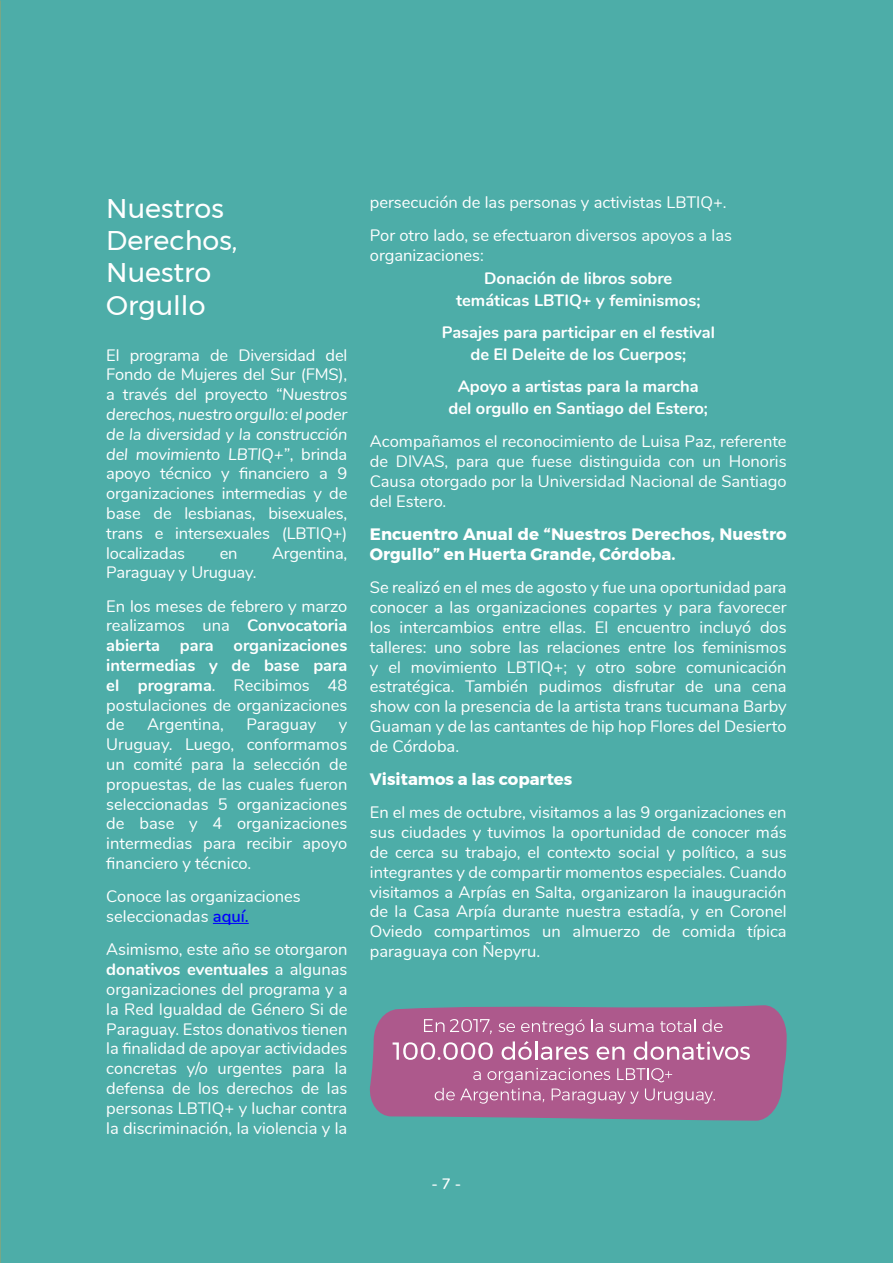
<style>
.page{position:relative;width:893px;height:1263px;background:#4dada8}
.page>*{position:absolute;margin:0;border:0;box-sizing:border-box;transform-origin:0 0}
.t1{font:27px/32.4px "Montserrat";color:#fff}
.t2{font:16.5px/19.8px "Nunito";color:#fff;text-align:justify}
.t3{font:700 16.5px/19.8px "Nunito";color:#fff;text-align:center}
.t4{font:700 16.5px/19.8px "Montserrat";color:#fff}
.t5{font:600 15px "Nunito";color:#fff}
.s1{font-style:italic}
.s2{font-weight:400}
.s3{font-weight:600;color:#00f}
.s4{font-weight:700}
</style>
<div class="page">
<hr style="left:213px;top:923px;width:36px;height:1px;background:#00f">
<svg style="left:369px;top:1005px;width:418px;height:116px;background:#a2628f"></svg>
<svg style="left:424px;top:1019px;width:20px;height:13px"></svg>
<svg style="left:450px;top:1019px;width:42px;height:15px"></svg>
<svg style="left:498px;top:1023px;width:17px;height:9px"></svg>
<svg style="left:521px;top:1019px;width:63px;height:16px"></svg>
<svg style="left:592px;top:1019px;width:11px;height:13px"></svg>
<svg style="left:609px;top:1023px;width:44px;height:9px"></svg>
<svg style="left:660px;top:1019px;width:35px;height:13px"></svg>
<svg style="left:702px;top:1019px;width:21px;height:13px"></svg>
<svg style="left:393px;top:1042px;width:100px;height:18px;background:#c58bae"></svg>
<svg style="left:502px;top:1041px;width:86px;height:19px;background:#c58baf"></svg>
<svg style="left:597px;top:1046px;width:27px;height:14px"></svg>
<svg style="left:634px;top:1041px;width:116px;height:19px;background:#c387ab"></svg>
<svg style="left:435px;top:1068px;width:280px;height:36px;background:#b76d9a"></svg>
<h1 class="t1" style="left:106px;top:191px;width:133px">Nuestros<br>Derechos,<br>Nuestro<br>Orgullo</h1>
<p class="t2" style="left:106px;top:344px;width:243px">El programa de Diversidad del Fondo de Mujeres del Sur (FMS), a través del proyecto <span class="s1">“Nuestros derechos, nuestro orgullo: el poder de la diversidad y la construcción del movimiento LBTIQ+”</span>, brinda apoyo técnico y financiero a 9 organizaciones intermedias y de base de lesbianas, bisexuales, trans e intersexuales (LBTIQ+) localizadas</p>
<p class="t2" style="left:220px;top:542px;width:19px">en</p>
<p class="t2" style="left:272px;top:542px;width:77px">Argentina,</p>
<p class="t2" style="left:106px;top:555px;width:243px;line-height:33.3px">Paraguay y Uruguay.<br>En los meses de febrero y marzo</p>
<p class="t3" style="left:106px;top:615px;width:243px;text-align:justify"><span class="s2">realizamos una</span> Convocatoria abierta para organizaciones intermedias y de base para el programa<span class="s2">. Recibimos 48 postulaciones de organizaciones de</span></p>
<p class="t2" style="left:147px;top:714px;width:78px">Argentina,</p>
<p class="t2" style="left:246px;top:714px;width:71px">Paraguay</p>
<p class="t2" style="left:106px;top:714px;width:243px;text-indent:233px">y Uruguay. Luego, conformamos un comité para la selección de propuestas, de las cuales fueron seleccionadas 5 organizaciones de base y 4 organizaciones intermedias para recibir apoyo financiero y técnico.</p>
<p class="t2" style="left:106px;top:886px;width:196px">Conoce las organizaciones seleccionadas <span class="s3">aquí.</span></p>
<p class="t2" style="left:106px;top:939px;width:243px">Asimismo, este año se otorgaron <span class="s4">donativos eventuales</span> a algunas organizaciones del programa y a la Red Igualdad de Género Si de Paraguay. Estos donativos tienen la finalidad de apoyar actividades concretas y/o urgentes para la defensa de los derechos de las personas LBTIQ+ y luchar contra la discriminación, la violencia y la</p>
<p class="t2" style="left:370px;top:185px;width:364px;line-height:33.3px">persecución de las personas y activistas LBTIQ+.<br>Por otro lado, se efectuaron diversos apoyos a las</p>
<p class="t2" style="left:370px;top:245px;width:116px">organizaciones:</p>
<p class="t3" style="left:456px;top:266px;width:246px;line-height:22.5px">Donación de libros sobre temáticas LBTIQ+ y feminismos;</p>
<p class="t3" style="left:442px;top:320px;width:275px;line-height:22.5px">Pasajes para participar en el festival de El Deleite de los Cuerpos;</p>
<p class="t3" style="left:448px;top:374px;width:261px;line-height:22.5px">Apoyo a artistas para la marcha del orgullo en Santiago del Estero;</p>
<p class="t2" style="left:370px;top:431px;width:418px">Acompañamos el reconocimiento de Luisa Paz, referente de DIVAS, para que fuese distinguida con un Honoris Causa otorgado por la Universidad Nacional de Santiago del Estero.</p>
<p class="t4" style="left:370px;top:524px;width:418px">Encuentro Anual de “Nuestros Derechos, Nuestro<br>Orgullo” en Huerta Grande, Córdoba.</p>
<p class="t2" style="left:370px;top:577px;width:418px">Se realizó en el mes de agosto y fue una oportunidad para conocer a las organizaciones copartes y para favorecer los intercambios entre ellas. El encuentro incluyó dos talleres: uno sobre las relaciones entre los feminismos y el movimiento LBTIQ+; y otro sobre comunicación estratégica. También pudimos disfrutar de una cena show con la presencia de la artista trans tucumana Barby Guaman y de las cantantes de hip hop Flores del Desierto de Córdoba.</p>
<p class="t4" style="left:370px;top:769px;width:204px">Visitamos a las copartes</p>
<p class="t2" style="left:370px;top:802px;width:418px">En el mes de octubre, visitamos a las 9 organizaciones en sus ciudades y tuvimos la oportunidad de conocer más de cerca su trabajo, el contexto social y político, a sus integrantes y de compartir momentos especiales. Cuando visitamos a Arpías en Salta, organizaron la inauguración de la Casa Arpía durante nuestra estadía, y en Coronel Oviedo compartimos un almuerzo de comida típica paraguaya con Ñepyru.</p>
<p class="t5" style="left:432px;top:1172px;width:31px">- 7 -</p>
</div>
